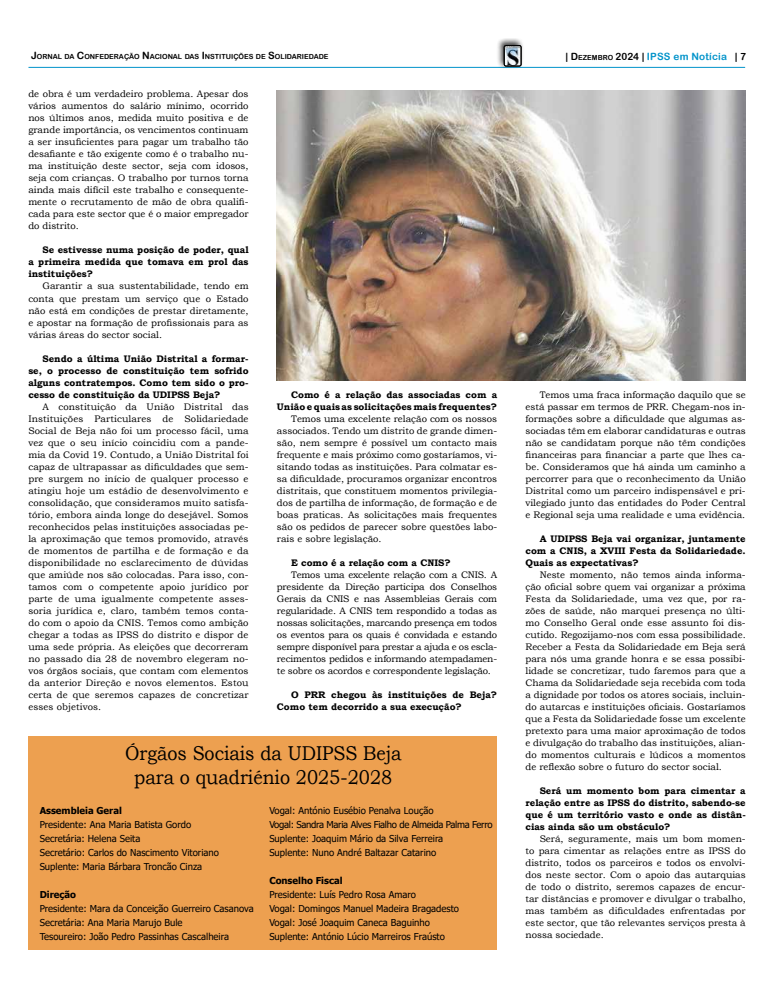
<style>
.page{position:relative;width:774px;height:993px;background:#fff}
.page>*{position:absolute;margin:0;border:0;box-sizing:border-box;transform-origin:0 0}
.t1{font:20px/24px "Bookman Old Style";color:#000;text-align:center;scale:.9 1}
.t2{font:10px "Arial Rounded MT Bold";letter-spacing:.02em;color:#0093ca}
.t3{font:9.5px/12px "Bookman Old Style";color:#000;text-align:justify}
.t4{font:700 9.5px/12px "Bookman Old Style";color:#000;text-align:justify}
.t5{font:9.5px/14px "Tahoma";color:#000}
.t6{font:700 9.5px "Tahoma";color:#000}
.t7{font:7px "Arial Rounded MT Bold";color:#000}
.s1{font-size:10px}
.s2{color:#000}
.s3{font-size:7px;color:#000}
</style>
<div class="page">
<hr style="left:28px;top:67px;width:717px;height:1px;background:#0093ca">
<div style="left:496px;top:38px;width:28px;height:31px;background:#000;opacity:.75"></div>
<div style="left:497px;top:38px;width:27px;height:31px;background:#000;opacity:.75"></div>
<svg style="left:506px;top:47px;width:13px;height:1px"></svg>
<div style="left:504px;top:45px;width:17px;height:21px;border:1px solid #000;border-radius:2px"></div>
<div style="left:28px;top:736px;width:469px;height:213px;background:#eda050"></div>
<img style="left:277px;top:90px;width:469px;height:290px">
<p class="t7" style="left:31px;top:52px;width:299px"><span class="s1">J</span>ORNAL DA <span class="s1">C</span>ONFEDERAÇÃO <span class="s1">N</span>ACIONAL DAS <span class="s1">I</span> NSTITUIÇÕES DE <span class="s1">S</span>OLIDARIEDADE</p>
<p class="t2" style="left:566px;top:50px;width:182px"><span class="s2">| D</span><span class="s3">EZEMBRO</span> <span class="s2">2024</span> <span class="s2">|</span> IPSS em Notícia <span class="s2">| 7</span></p>
<p class="t3" style="left:28px;top:88px;width:222px">de obra é um verdadeiro problema. Apesar dos vários aumentos do salário mínimo, ocorrido nos últimos anos, medida muito positiva e de grande importância, os vencimentos continuam a ser insuficientes para pagar um trabalho tão desafiante e tão exigente como é o trabalho nu&shy;ma instituição deste sector, seja com idosos, seja com crianças. O trabalho por turnos torna ainda mais difícil este trabalho e consequente&shy;mente o recrutamento de mão de obra qualifi&shy;cada para este sector que é o maior empregador do distrito.</p>
<p class="t4" style="left:28px;top:244px;width:222px;text-indent:14px">Se estivesse numa posição de poder, qual a primeira medida que tomava em prol das instituições?</p>
<p class="t3" style="left:28px;top:280px;width:222px;text-indent:14px">Garantir a sua sustentabilidade, tendo em conta que prestam um serviço que o Estado não está em condições de prestar diretamente, e apostar na formação de profissionais para as várias áreas do sector social.</p>
<p class="t4" style="left:28px;top:352px;width:222px;text-indent:14px">Sendo a última União Distrital a formar&shy;se, o processo de constituição tem sofrido alguns contratempos. Como tem sido o pro&shy;cesso de constituição da UDIPSS Beja?</p>
<p class="t3" style="left:28px;top:400px;width:222px;text-indent:14px">A constituição da União Distrital das Instituições Particulares de Solidariedade Social de Beja não foi um processo fácil, uma vez que o seu início coincidiu com a pande&shy;mia da Covid 19. Contudo, a União Distrital foi capaz de ultrapassar as dificuldades que sem&shy;pre surgem no início de qualquer processo e atingiu hoje um estádio de desenvolvimento e consolidação, que consideramos muito satisfa&shy;tório, embora ainda longe do desejável. Somos reconhecidos pelas instituições associadas pe&shy;la aproximação que temos promovido, através de momentos de partilha e de formação e da disponibilidade no esclarecimento de dúvidas que amiúde nos são colocadas. Para isso, con&shy;tamos com o competente apoio jurídico por parte de uma igualmente competente asses&shy;soria jurídica e, claro, também temos conta&shy;do com o apoio da CNIS. Temos como ambição chegar a todas as IPSS do distrito e dispor de uma sede própria. As eleições que decorreram no passado dia 28 de novembro elegeram no&shy;vos órgãos sociais, que contam com elementos da anterior Direção e novos elementos. Estou certa de que seremos capazes de concretizar esses objetivos.</p>
<p class="t4" style="left:277px;top:388px;width:222px;text-align:right">Como é a relação das associadas com a<br>União e quais as solicitações mais frequentes?</p>
<p class="t3" style="left:277px;top:413px;width:222px;text-indent:14px">Temos uma excelente relação com os nossos associados. Tendo um distrito de grande dimen&shy;são, nem sempre é possível um contacto mais frequente e mais próximo como gostaríamos, vi&shy;sitando todas as instituições. Para colmatar es&shy;sa dificuldade, procuramos organizar encontros distritais, que constituem momentos privilegia&shy;dos de partilha de informação, de formação e de boas praticas. As solicitações mais frequentes são os pedidos de parecer sobre questões labo&shy;rais e sobre legislação.</p>
<p class="t4" style="left:291px;top:556px;width:161px">E como é a relação com a CNIS?</p>
<p class="t3" style="left:277px;top:569px;width:222px;text-indent:14px">Temos uma excelente relação com a CNIS. A presidente da Direção participa dos Conselhos Gerais da CNIS e nas Assembleias Gerais com regularidade. A CNIS tem respondido a todas as nossas solicitações, marcando presença em todos os eventos para os quais é convidada e estando sempre disponível para prestar a ajuda e os escla&shy;recimentos pedidos e informando atempadamen&shy;te sobre os acordos e correspondente legislação.</p>
<p class="t4" style="left:291px;top:688px;width:28px">O PRR</p>
<p class="t3" style="left:525px;top:389px;width:222px;text-indent:14px">Temos uma fraca informação daquilo que se está passar em termos de PRR. Chegam-nos in&shy;formações sobre a dificuldade que algumas as&shy;sociadas têm em elaborar candidaturas e outras não se candidatam porque não têm condições financeiras para financiar a parte que lhes ca&shy;be. Consideramos que há ainda um caminho a percorrer para que o reconhecimento da União Distrital como um parceiro indispensável e pri&shy;vilegiado junto das entidades do Poder Central e Regional seja uma realidade e uma evidência.</p>
<p class="t4" style="left:525px;top:532px;width:222px;text-indent:14px">A UDIPSS Beja vai organizar, juntamente com a CNIS , a XVIII</p>
<p class="t4" style="left:525px;top:544px;width:222px;text-indent:104px">Festa da Solidariedade.<br>Quais as expectativas?</p>
<p class="t3" style="left:525px;top:569px;width:222px;text-indent:14px">Neste momento, não temos ainda informa&shy;ção oficial sobre quem vai organizar a próxima Festa da Solidariedade, uma vez que, por ra&shy;zões de saúde, não marquei presença no últi&shy;mo Conselho Geral onde esse assunto foi dis&shy;cutido. Regozijamo-nos com essa possibilidade.<br>Receber a Festa da Solidariedade em Beja será para nós uma grande honra e se essa possibi&shy;lidade se concretizar, tudo faremos para que a Chama da Solidariedade seja recebida com toda a dignidade por todos os atores sociais, incluin&shy;do autarcas e instituições oficiais. Gostaríamos que a Festa da Solidariedade fosse um excelente pretexto para uma maior aproximação de todos e divulgação do trabalho das instituições, alian&shy;do momentos culturais e lúdicos a momentos de reflexão sobre o futuro do sector social.</p>
<p class="t4" style="left:525px;top:784px;width:222px;text-indent:14px">Será um momento bom para cimentar a relação entre as IPSS do distrito, sabendo-se que é um território vasto e onde as distân&shy;cias ainda são um obstáculo?</p>
<p class="t3" style="left:525px;top:832px;width:222px;text-indent:14px">Será, seguramente, mais um bom momen&shy;to para cimentar as relações entre as IPSS do distrito, todos os parceiros e todos os envolvi&shy;dos neste sector. Com o apoio das autarquias de todo o distrito, seremos capazes de encur&shy;tar distâncias e promover e divulgar o trabalho, mas também as dificuldades enfrentadas por este sector, que tão relevantes serviços presta à nossa sociedade.</p>
<p class="t4" style="left:277px;top:688px;width:222px;text-indent:54px">chegou às instituições de Beja?<br>Como tem decorrido a sua execução?</p>
<h1 class="t1" style="left:125px;top:740px;width:309px">Órgãos Sociais da UDIPSS Beja para o quadriénio 2025-2028</h1>
<p class="t5" style="left:269px;top:803px;width:225px">Vogal: António Eusébio Penalva Loução<br>Vogal: Sandra Maria Alves Fialho de Almeida Palma Ferro Suplente: Joaquim Mário da Silva Ferreira<br>Suplente: Nuno André Baltazar Catarino</p>
<p class="t6" style="left:269px;top:873px;width:75px">Conselho Fiscal</p>
<p class="t5" style="left:269px;top:887px;width:191px">Presidente: Luís Pedro Rosa Amaro<br>Vogal: Domingos Manuel Madeira Bragadesto Vogal: José Joaquim Caneca Baguinho Suplente: António Lúcio Marreiros Fraústo</p>
<p class="t6" style="left:40px;top:803px;width:84px">Assembleia Geral</p>
<p class="t5" style="left:40px;top:817px;width:181px">Presidente: Ana Maria Batista Gordo Secretária: Helena Seita<br>Secretário: Carlos do Nascimento Vitoriano Suplente: Maria Bárbara Troncão Cinza</p>
<p class="t6" style="left:40px;top:887px;width:38px">Direção</p>
<p class="t5" style="left:40px;top:901px;width:215px">Presidente: Mara da Conceição Guerreiro Casanova<br>Secretária: Ana Maria Marujo Bule<br>Tesoureiro: João Pedro Passinhas Cascalheira</p>
</div>
